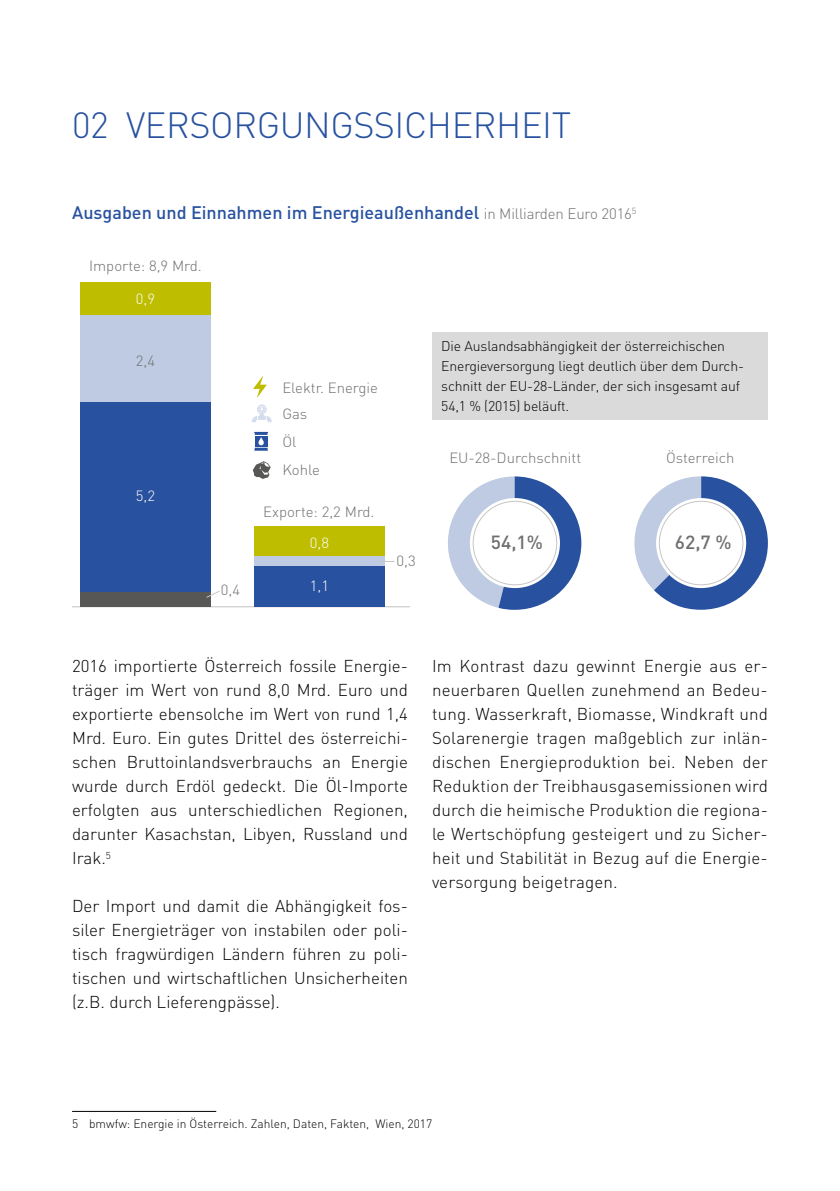
<style>
.page{position:relative;width:840px;height:1191px;background:#fff}
.page>*{position:absolute;margin:0;border:0;box-sizing:border-box;transform-origin:0 0}
.t1{font:300 36px "DIN";letter-spacing:-.01em;color:#2852a0}
.t2{font:500 18.8px "DIN";color:#706f6f}
.t3{font:500 18px "DIN";color:#2852a0}
.t4{font:300 17px/24px "DIN";color:#000;text-align:justify}
.t5{font:300 14.6px/26.6px "DIN";color:#706f6f}
.t6{font:300 14.6px "DIN";color:#fff}
.t7{font:300 14px/20px "DIN";letter-spacing:-.01em;color:#000}
.t8{font:300 12px "DIN";color:#000}
.s1{font-weight:300;font-size:15px;color:#706f6f}
</style>
<div class="page">
<hr style="left:72px;top:1111px;width:144px;height:1px;background:#000">
<hr style="left:72px;top:606px;width:338px;height:1px;background:#c6c6c6">
<div style="left:80px;top:592px;width:130px;height:15px;background:#575756"></div>
<div style="left:254px;top:566px;width:130px;height:41px;background:#2852a0"></div>
<div style="left:80px;top:402px;width:130px;height:190px;background:#2852a0"></div>
<div style="left:254px;top:556px;width:130px;height:10px;background:#becbe2"></div>
<div style="left:80px;top:315px;width:130px;height:87px;background:#becbe2"></div>
<div style="left:254px;top:526px;width:130px;height:30px;background:#bebd00"></div>
<div style="left:80px;top:282px;width:130px;height:33px;background:#bebd00"></div>
<svg style="left:448px;top:476px;width:133px;height:134px"></svg>
<svg style="left:634px;top:476px;width:133px;height:134px"></svg>
<svg style="left:206px;top:590px;width:14px;height:8px"></svg>
<svg style="left:379px;top:561px;width:15px;height:1px"></svg>
<svg style="left:253px;top:375px;width:14px;height:23px"></svg>
<svg style="left:254px;top:449px;width:14px;height:2px"></svg>
<svg style="left:254px;top:432px;width:14px;height:1px"></svg>
<div style="left:254px;top:436px;width:13px;height:10px;background:#2852a0"></div>
<svg style="left:258px;top:437px;width:6px;height:8px"></svg>
<svg style="left:252px;top:404px;width:19px;height:18px"></svg>
<svg style="left:252px;top:461px;width:18px;height:18px"></svg>
<div style="left:469px;top:498px;width:90px;height:90px;background:#fff;border-radius:50%"></div>
<div style="left:655px;top:498px;width:90px;height:90px;background:#fff;border-radius:50%"></div>
<div style="left:432px;top:333px;width:335px;height:87px;background:#dadada"></div>
<h1 class="t1" style="left:72px;top:103px;width:500px">02 VERSORGUNGSSICHERHEIT</h1>
<p class="t3" style="left:72px;top:201px;width:565px">Ausgaben und Einnahmen im Energieaußenhandel <span class="s1">in Milliarden Euro 2016</span><sup>5</sup></p>
<p class="t5" style="left:89px;top:253px;width:114px">Importe: 8,9 Mrd.</p>
<p class="t6" style="left:136px;top:290px;width:21px">0,9</p>
<p class="t5" style="left:136px;top:347px;width:21px">2,4</p>
<p class="t6" style="left:136px;top:487px;width:21px">5,2</p>
<p class="t5" style="left:282px;top:374px;width:97px">Elektr. Energie<br>Gas</p>
<p class="t5" style="left:282px;top:428px;width:39px;line-height:27.2px">Öl<br>Kohle</p>
<p class="t5" style="left:263px;top:498px;width:113px">Exporte: 2,2 Mrd.</p>
<p class="t6" style="left:310px;top:534px;width:21px">0,8</p>
<p class="t5" style="left:221px;top:576px;width:21px">0,4</p>
<p class="t6" style="left:310px;top:577px;width:21px">1,1</p>
<p class="t5" style="left:396px;top:547px;width:21px">0,3</p>
<p class="t7" style="left:441px;top:336px;width:304px">Die Auslandsabhängigkeit der österreichischen Energieversorgung liegt deutlich über dem Durch&shy;schnitt der EU-28-Länder, der sich insgesamt auf 54,1 % (2015) beläuft.</p>
<p class="t5" style="left:449px;top:444px;width:133px">EU-28-Durchschnitt</p>
<p class="t5" style="left:665px;top:444px;width:70px">Österreich</p>
<p class="t2" style="left:490px;top:530px;width:54px">54,1%</p>
<p class="t2" style="left:674px;top:530px;width:58px">62,7 %</p>
<p class="t4" style="left:72px;top:654px;width:337px">2016 importierte Österreich fossile Energie&shy;träger im Wert von rund 8,0 Mrd. Euro und exportierte ebensolche im Wert von rund 1,4<br>Mrd. Euro. Ein gutes Drittel des österreichi&shy;schen Bruttoinlandsverbrauchs an Energie wurde durch Erdöl gedeckt. Die Öl-Importe erfolgten aus unterschiedlichen Regionen, darunter Kasachstan, Libyen, Russland und Irak.<sup>5</sup></p>
<p class="t4" style="left:72px;top:894px;width:337px">Der Import und damit die Abhängigkeit fos&shy;siler Energieträger von instabilen oder poli&shy;tisch fragwürdigen Ländern führen zu poli&shy;tischen und wirtschaftlichen Unsicherheiten (z.B. durch Lieferengpässe).</p>
<p class="t4" style="left:432px;top:654px;width:337px">Im Kontrast dazu gewinnt Energie aus er&shy;neuerbaren Quellen zunehmend an Bedeu&shy;tung. Wasserkraft, Biomasse, Windkraft und Solarenergie tragen maßgeblich zur inlän&shy;dischen Energieproduktion bei. Neben der Reduktion der Treibhausgasemissionen wird durch die heimische Produktion die regiona&shy;le Wertschöpfung gesteigert und zu Sicher&shy;heit und Stabilität in Bezug auf die Energie&shy;versorgung beigetragen.</p>
<p class="t8" style="left:72px;top:1116px;width:361px">5 bmwfw: Energie in Österreich. Zahlen, Daten, Fakten, Wien, 2017</p>
</div>
